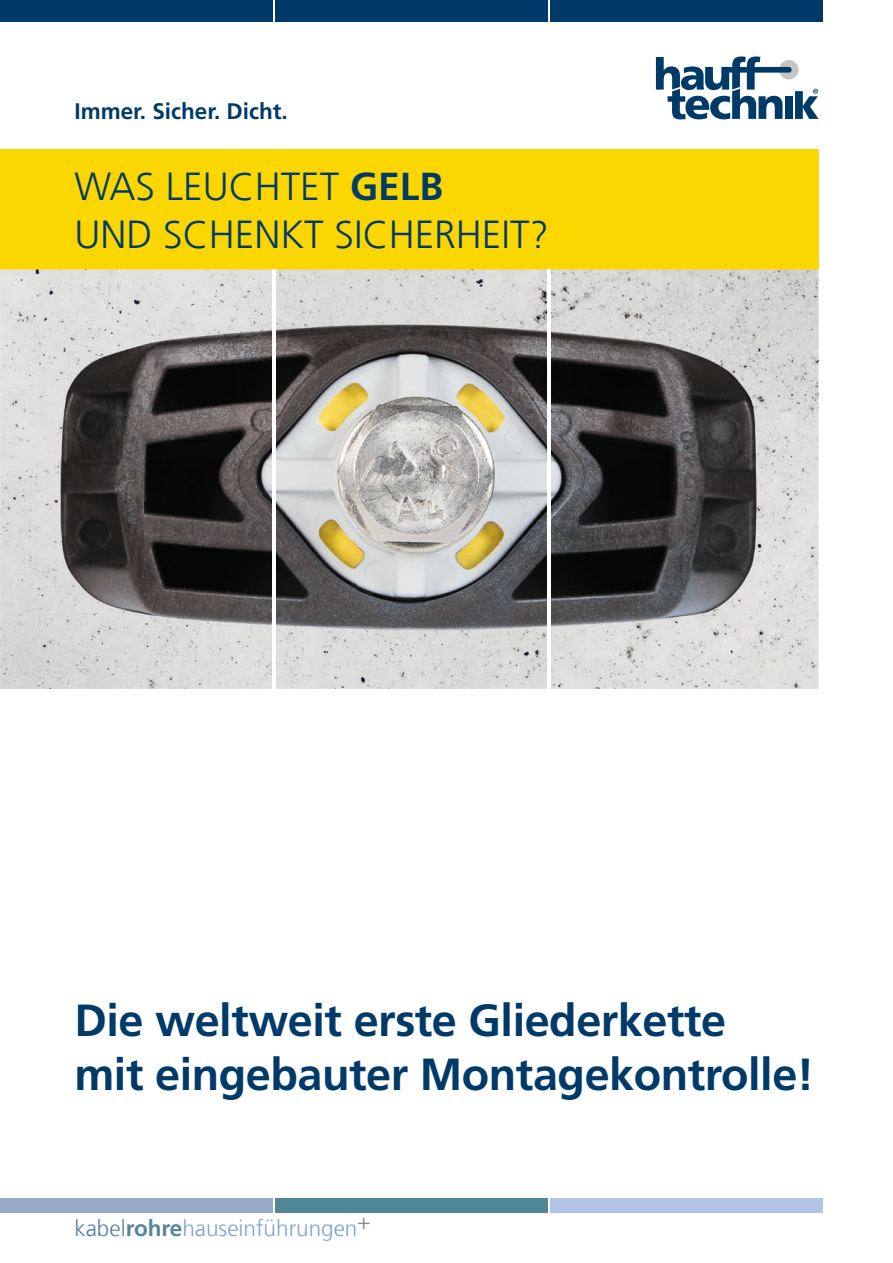
<style>
.page{position:relative;width:893px;height:1263px;background:#fff}
.page>*{position:absolute;margin:0;border:0;box-sizing:border-box;transform-origin:0 0}
.t1{font:700 45px/54px "Frutigerfor Hauff";letter-spacing:-.01em;color:#003a69}
.t2{font:300 39px/48px "Frutigerfor Hauff";color:#003a69}
.t3{font:300 22.5px "Frutigerfor Hauff";color:#7da2d0}
.t4{font:700 22.5px "Frutigerfor Hauff";color:#003a69}
.s1{font-weight:700}
.s2{color:#567ea2}
.s3{font-weight:700;color:#518898}
</style>
<div class="page">
<div style="left:0;top:0;width:272px;height:21px;background:#003a69"></div>
<div style="left:275px;top:0;width:272px;height:21px;background:#003a69"></div>
<div style="left:551px;top:0;width:272px;height:21px;background:#003a69"></div>
<div style="left:0;top:1198px;width:272px;height:15px;background:#96abc6"></div>
<div style="left:551px;top:1198px;width:272px;height:15px;background:#b1c4e5"></div>
<div style="left:275px;top:1198px;width:272px;height:15px;background:#518898"></div>
<svg style="left:656px;top:56px;width:163px;height:63px"></svg>
<div style="left:0;top:149px;width:819px;height:120px;background:#fcd600"></div>
<img style="left:0;top:269px;width:819px;height:420px">
<img style="left:39px;top:306px;width:739px;height:342px">
<hr style="left:272px;top:269px;width:3px;height:427px;background:#fff">
<hr style="left:547px;top:269px;width:4px;height:427px;background:#fff">
<p class="t4" style="left:74px;top:98px;width:215px">Immer. Sicher. Dicht.</p>
<p class="t2" style="left:74px;top:163px;width:476px">WAS LEUCHTET <span class="s1">GELB<br></span>UND SCHENKT SICHERHEIT?</p>
<p class="t1" style="left:74px;top:993px;width:741px">Die weltweit erste Gliederkette<br>mit eingebauter Montagekontrolle!</p>
<p class="t3" style="left:74px;top:1214px;width:298px"><span class="s2">kabel</span><span class="s3">rohre</span>hauseinführungen<sup>+</sup></p>
</div>
